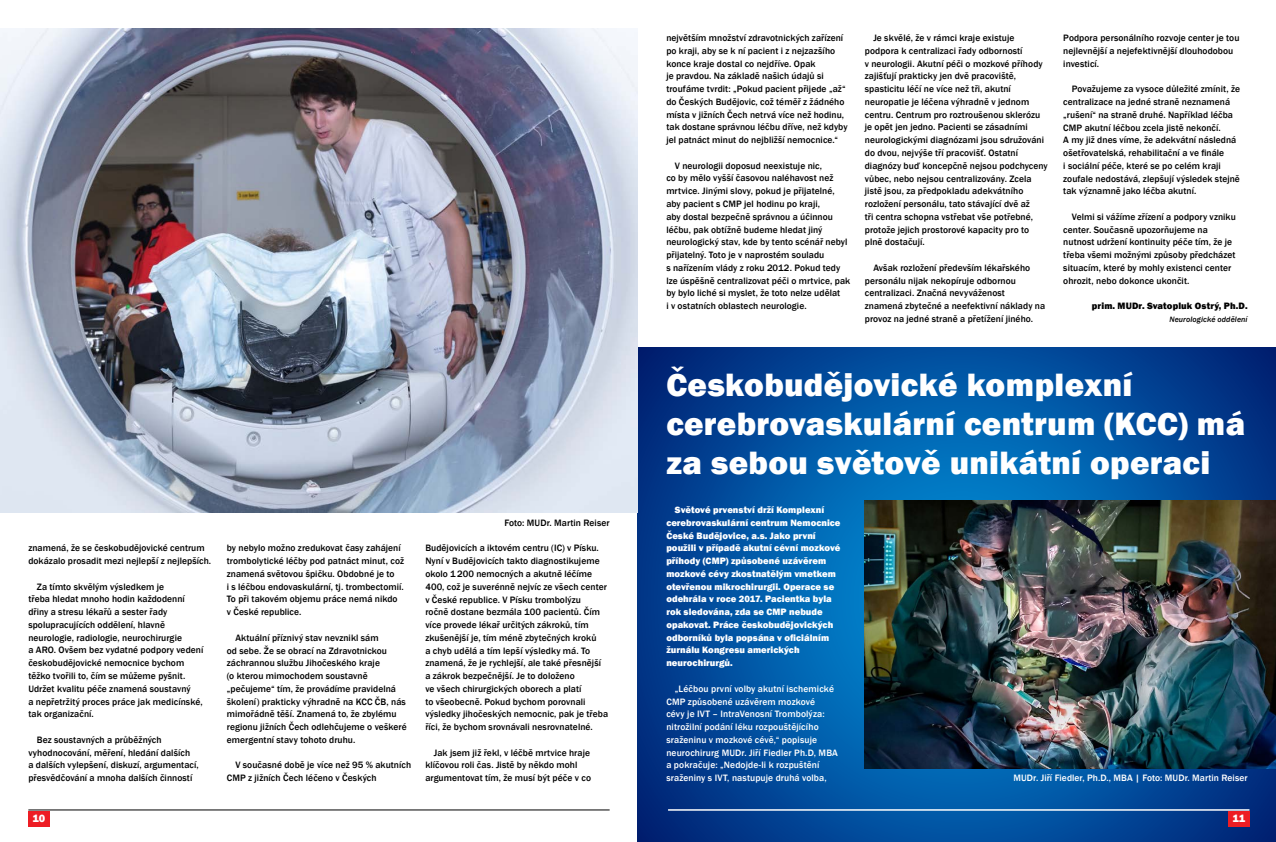
<style>
.page{position:relative;width:1276px;height:842px;background:#fff}
.page>*{position:absolute;margin:0;border:0;box-sizing:border-box;transform-origin:0 0}
.t1{font:800 33.2px/38.8px "Franklin Gothic";letter-spacing:.01em;color:#fff}
.t2{font:800 11px "Franklin Gothic";color:#fff}
.t3{font:500 9.5px/12.8px "Franklin Gothic";letter-spacing:.005em;color:#000}
.t4{font:800 9.5px/12.8px "Franklin Gothic";letter-spacing:.005em;color:#fff}
.t5{font:500 9.5px/12.8px "Franklin Gothic";letter-spacing:.01em;color:#fff}
.t6{font:800 9.5px "Franklin Gothic";letter-spacing:.015em;color:#000}
.t7{font:italic 500 8px "Franklin Gothic";letter-spacing:.01em;color:#000}
</style>
<div class="page">
<div style="left:28px;top:811px;width:22px;height:15px;background:#ed1d24"></div>
<hr style="left:28px;top:809px;width:581px;height:1px;background:#000">
<svg style="left:638px;top:347px;width:638px;height:495px;background:#014e9d"></svg>
<hr style="left:668px;top:809px;width:581px;height:1px;background:#fff">
<div style="left:1228px;top:811px;width:21px;height:15px;background:#ed1d24"></div>
<img style="left:0;top:28px;width:638px;height:485px">
<img style="left:865px;top:500px;width:411px;height:268px">
<p class="t3" style="left:666px;top:32px;width:183px">největším množství zdravotnických zařízení po kraji, aby se k ní pacient i z nejzazšího konce kraje dostal co nejdříve. Opak<br>je pravdou. Na základě našich údajů si troufáme tvrdit: „Pokud pacient přijede „až“ do Českých Budějovic, což téměř z žádného místa v jižních Čech netrvá více než hodinu, tak dostane správnou léčbu dříve, než kdyby jel patnáct minut do nejbližší nemocnice.“</p>
<p class="t3" style="left:666px;top:159px;width:185px;text-indent:9px">V neurologii doposud neexistuje nic,<br>co by mělo vyšší časovou naléhavost než mrtvice. Jinými slovy, pokud je přijatelné, aby pacient s CMP jel hodinu po kraji,<br>aby dostal bezpečně správnou a účinnou léčbu, pak obtížně budeme hledat jiný neurologický stav, kde by tento scénář nebyl přijatelný. Toto je v naprostém souladu<br>s nařízením vlády z roku 2012. Pokud tedy lze úspěšně centralizovat péči o mrtvice, pak by bylo liché si myslet, že toto nelze udělat<br>i v ostatních oblastech neurologie.</p>
<p class="t3" style="left:865px;top:32px;width:184px;text-indent:9px">Je skvělé, že v rámci kraje existuje podpora k centralizaci řady odborností<br>v neurologii. Akutní péči o mozkové příhody zajišťují prakticky jen dvě pracoviště, spasticitu léčí ne více než tři, akutní neuropatie je léčena výhradně v jednom centru. Centrum pro roztroušenou sklerózu je opět jen jedno. Pacienti se zásadními neurologickými diagnózami jsou sdružováni do dvou, nejvýše tří pracovišť. Ostatní diagnózy buď koncepčně nejsou podchyceny vůbec, nebo nejsou centralizovány. Zcela jistě jsou, za předpokladu adekvátního rozložení personálu, tato stávající dvě až<br>tři centra schopna vstřebat vše potřebné, protože jejich prostorové kapacity pro to plně dostačují.</p>
<p class="t3" style="left:865px;top:261px;width:182px;text-indent:9px">Avšak rozložení především lékařského personálu nijak nekopíruje odbornou centralizaci. Značná nevyváženost znamená zbytečné a neefektivní náklady na provoz na jedné straně a přetížení jiného.</p>
<p class="t3" style="left:1063px;top:32px;width:178px">Podpora personálního rozvoje center je tou nejlevnější a nejefektivnější dlouhodobou investicí.</p>
<p class="t3" style="left:1063px;top:83px;width:178px;text-indent:9px">Považujeme za vysoce důležité zmínit, že centralizace na jedné straně neznamená „rušení“ na straně druhé. Například léčba CMP akutní léčbou zcela jistě nekončí.<br>A my již dnes víme, že adekvátní následná ošetřovatelská, rehabilitační a ve finále<br>i sociální péče, které se po celém kraji zoufale nedostává, zlepšují výsledek stejně tak významně jako léčba akutní.</p>
<p class="t3" style="left:1063px;top:210px;width:174px;text-indent:9px">Velmi si vážíme zřízení a podpory vzniku center. Současně upozorňujeme na nutnost udržení kontinuity péče tím, že je třeba všemi možnými způsoby předcházet situacím, které by mohly existenci center ohrozit, nebo dokonce ukončit.</p>
<p class="t6" style="left:1092px;top:300px;width:157px">prim. MUDr. Svatopluk Ostrý, Ph.D.</p>
<p class="t7" style="left:1169px;top:314px;width:80px">Neurologické oddělení</p>
<p class="t3" style="left:28px;top:542px;width:184px">znamená, že se českobudějovické centrum dokázalo prosadit mezi nejlepší z nejlepších.</p>
<p class="t3" style="left:28px;top:580px;width:177px;text-indent:9px">Za tímto skvělým výsledkem je<br>třeba hledat mnoho hodin každodenní dřiny a stresu lékařů a sester řady spolupracujících oddělení, hlavně neurologie, radiologie, neurochirurgie<br>a ARO. Ovšem bez vydatné podpory vedení českobudějovické nemocnice bychom těžko tvořili to, čím se můžeme pyšnit.<br>Udržet kvalitu péče znamená soustavný<br>a nepřetržitý proces práce jak medicínské, tak organizační.</p>
<p class="t3" style="left:28px;top:733px;width:172px;text-indent:9px">Bez soustavných a průběžných vyhodnocování, měření, hledání dalších<br>a dalších vylepšení, diskuzí, argumentací, přesvědčování a mnoha dalších činností</p>
<p class="t3" style="left:227px;top:542px;width:179px">by nebylo možno zredukovat časy zahájení trombolytické léčby pod patnáct minut, což znamená světovou špičku. Obdobné je to<br>i s léčbou endovaskulární, tj. trombectomií.<br>To při takovém objemu práce nemá nikdo v České republice.</p>
<p class="t3" style="left:227px;top:631px;width:181px;text-indent:9px">Aktuální příznivý stav nevznikl sám<br>od sebe. Že se obrací na Zdravotnickou záchrannou službu Jihočeského kraje<br>(o kterou mimochodem soustavně „pečujeme“ tím, že provádíme pravidelná školení) prakticky výhradně na KCC ČB, nás mimořádně těší. Znamená to, že zbylému regionu jižních Čech odlehčujeme o veškeré emergentní stavy tohoto druhu.</p>
<p class="t3" style="left:227px;top:759px;width:186px;text-indent:9px">V současné době je více než 95 % akutních<br>CMP z jižních Čech léčeno v Českých</p>
<p class="t3" style="left:504px;top:516px;width:107px">Foto: MUDr. Martin Reiser</p>
<p class="t3" style="left:425px;top:542px;width:184px">Budějovicích a iktovém centru (IC) v Písku.<br>Nyní v Budějovicích takto diagnostikujeme okolo 1200 nemocných a akutně léčíme 400, což je suverénně nejvíc ze všech center v České republice. V Písku trombolýzu<br>ročně dostane bezmála 100 pacientů. Čím více provede lékař určitých zákroků, tím zkušenější je, tím méně zbytečných kroků<br>a chyb udělá a tím lepší výsledky má. To znamená, že je rychlejší, ale také přesnější a zákrok bezpečnější. Je to doloženo<br>ve všech chirurgických oborech a platí<br>to všeobecně. Pokud bychom porovnali výsledky jihočeských nemocnic, pak je třeba říci, že bychom srovnávali nesrovnatelné.</p>
<p class="t3" style="left:425px;top:746px;width:167px;text-indent:9px">Jak jsem již řekl, v léčbě mrtvice hraje klíčovou roli čas. Jistě by někdo mohl argumentovat tím, že musí být péče v co</p>
<h1 class="t1" style="left:666px;top:365px;width:580px">Českobudějovické komplexní cerebrovaskulární centrum (KCC) má za sebou světově unikátní operaci</h1>
<p class="t4" style="left:666px;top:503px;width:176px;text-indent:9px">Světové prvenství drží Komplexní cerebrovaskulární centrum Nemocnice České Budějovice, a.s. Jako první použili v případě akutní cévní mozkové příhody (CMP) způsobené uzávěrem mozkové cévy zkostnatělým vmetkem otevřenou mikrochirurgii. Operace se odehrála v roce 2017. Pacientka byla rok sledována, zda se CMP nebude opakovat. Práce českobudějovických odborníků byla popsána v oficiálním žurnálu Kongresu amerických neurochirurgů.</p>
<p class="t5" style="left:666px;top:682px;width:173px;text-indent:9px">„Léčbou první volby akutní ischemické CMP způsobené uzávěrem mozkové<br>cévy je IVT – IntraVenosní Trombolýza: nitrožilní podání léku rozpouštějícího sraženinu v mozkové cévě,“ popisuje neurochirurg MUDr. Jiří Fiedler Ph.D, MBA a pokračuje: „Nedojde-li k rozpuštění sraženiny s IVT, nastupuje druhá volba,</p>
<p class="t5" style="left:1013px;top:771px;width:236px">MUDr. Jiří Fiedler, Ph.D., MBA | Foto: MUDr. Martin Reiser</p>
<p class="t2" style="left:33px;top:811px;width:14px">10</p>
<p class="t2" style="left:1230px;top:811px;width:16px">1111</p>
</div>
